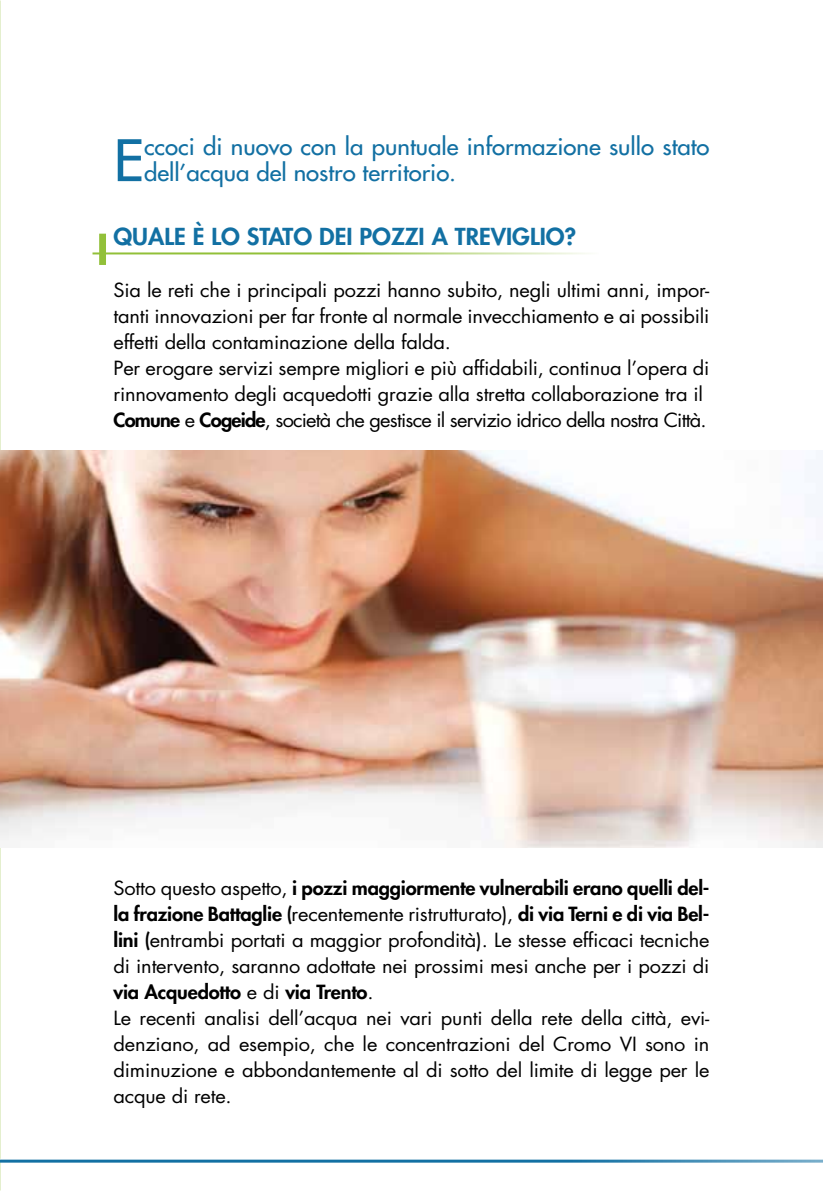
<style>
.page{position:relative;width:823px;height:1191px;background:#fff}
.page>*{position:absolute;margin:0;border:0;box-sizing:border-box;transform-origin:0 0}
.t1{font:55.6px "Futura";color:#1270a3;scale:1.05 1}
.t2{font:22.8px/26px "Futura";color:#1270a3;scale:1.05 1}
.t3{font:800 22.8px "Futura";color:#1270a3;scale:1.05 1}
.t4{font:19px/26px "Futura";letter-spacing:-.01em;color:#000;scale:1.05 1}
.s1{font-weight:800}
</style>
<div class="page">
<hr style="left:0;top:1159px;width:822px;height:3px;background:#1270a3">
<img style="left:0;top:451px;width:822px;height:397px">
<hr style="left:92px;top:252px;width:506px;height:2px;background:#92c039">
<div style="left:99px;top:234px;width:7px;height:31px;background:#92c039;border:2px solid #92c039"></div>
<h1 class="t1" style="left:113px;top:124px;width:31px">E</h1>
<p class="t2" style="left:144px;top:133px;width:539px">ccoci di nuovo con la puntuale informazione sullo stato dell’acqua del nostro territorio.</p>
<p class="t3" style="left:113px;top:221px;width:442px">Quale è lo stato dei pozzi a Treviglio?</p>
<p class="t4" style="left:113px;top:277px;width:569px">Sia le reti che i principali pozzi hanno subito, negli ultimi anni, impor&shy;tanti innovazioni per far fronte al normale invecchiamento e ai possibili effetti della contaminazione della falda.<br>Per erogare servizi sempre migliori e più affidabili, continua l’opera di rinnovamento degli acquedotti grazie alla stretta collaborazione tra il <span class="s1">Comune</span> e <span class="s1">Cogeide</span>, società che gestisce il servizio idrico della nostra Città.</p>
<p class="t4" style="left:113px;top:875px;width:568px">Sotto questo aspetto, <span class="s1">i pozzi maggiormente vulnerabili erano quelli del&shy;la frazione Battaglie (</span>recentemente ristrutturato), <span class="s1">di via Terni e di via Bel&shy;lini (</span>entrambi portati a maggior profondità). Le stesse efficaci tecniche di intervento, saranno adottate nei prossimi mesi anche per i pozzi di <span class="s1">via Acquedotto</span> e di <span class="s1">via Trento</span>.<br>Le recenti analisi dell’acqua nei vari punti della rete della città, evi&shy;denziano, ad esempio, che le concentrazioni del Cromo VI sono in diminuzione e abbondantemente al di sotto del limite di legge per le acque di rete.</p>
</div>
